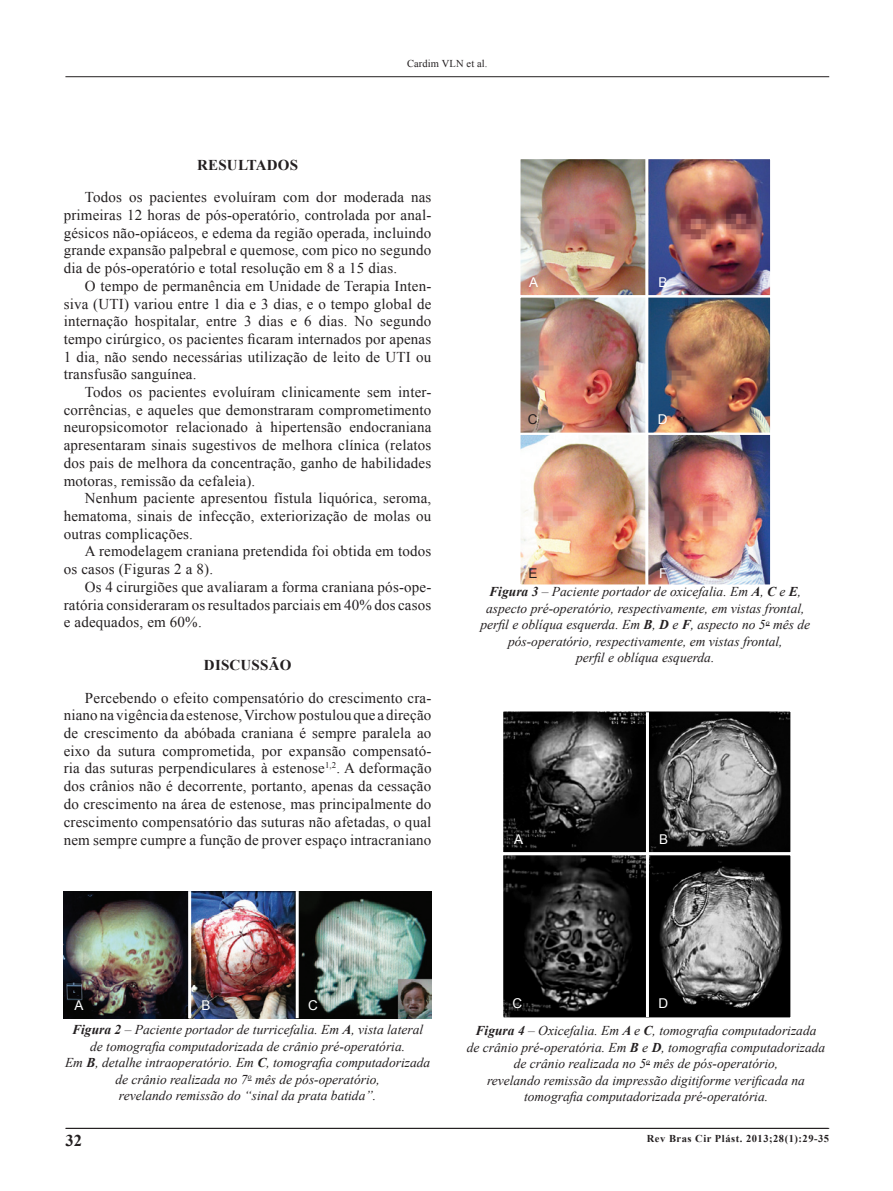
<style>
.page{position:relative;width:893px;height:1191px;background:#fff}
.page>*{position:absolute;margin:0;border:0;box-sizing:border-box;transform-origin:0 0}
.t1{font:700 16.5px "Times New Roman";color:#231f20}
.t2{font:15px/17.7px "Times New Roman";letter-spacing:.01em;color:#231f20;text-align:justify}
.t3{font:700 15px "Times New Roman";letter-spacing:.015em;color:#231f20}
.t4{font:italic 13.5px/16.5px "Times New Roman";color:#231f20;text-align:center}
.t5{font:13.5px "Arial";color:#fff}
.t6{font:13.5px "Arial";color:#231f20}
.t7{font:700 10.5px "Times New Roman";letter-spacing:.05em;color:#231f20}
.t8{font:10.5px "Times New Roman";letter-spacing:.01em;color:#231f20}
.s1{font-weight:700}
</style>
<div class="page">
<hr style="left:65px;top:1128px;width:764px;height:1px;background:#231f20">
<hr style="left:65px;top:76px;width:764px;height:1px;background:#231f20">
<img style="left:64px;top:891px;width:367px;height:127px">
<hr style="left:188px;top:891px;width:3px;height:127px;background:#fff">
<hr style="left:296px;top:891px;width:3px;height:127px;background:#fff">
<img style="left:521px;top:160px;width:248px;height:424px">
<div style="left:518px;top:157px;width:254px;height:140px;border:2px solid #fff"></div>
<div style="left:518px;top:295px;width:254px;height:141px;border:2px solid #fff"></div>
<div style="left:518px;top:432px;width:254px;height:155px;border:2px solid #fff"></div>
<hr style="left:645px;top:152px;width:3px;height:435px;background:#fff">
<img style="left:504px;top:712px;width:285px;height:304px">
<div style="left:500px;top:708px;width:293px;height:147px;border:3px solid #fff"></div>
<div style="left:500px;top:852px;width:293px;height:168px;border:3px solid #fff"></div>
<hr style="left:646px;top:712px;width:3px;height:305px;background:#fff">
<p class="t8" style="left:407px;top:57px;width:82px">Cardim VLN et al.</p>
<p class="t3" style="left:197px;top:154px;width:102px">RESULTADOS</p>
<p class="t2" style="left:64px;top:188px;width:369px;text-indent:21px">Todos os pacientes evoluíram com dor moderada nas primeiras 12 horas de pós-operatório, controlada por anal&shy;gésicos não-opiáceos, e edema da região operada, incluindo grande expansão palpebral e quemose, com pico no segundo dia de pós-operatório e total resolução em 8 a 15 dias.</p>
<p class="t2" style="left:64px;top:277px;width:369px;text-indent:21px">O tempo de permanência em Unidade de Terapia Inten&shy;siva (UTI) variou entre 1 dia e 3 dias, e o tempo global de internação hospitalar, entre 3 dias e 6 dias. No segundo tempo cirúrgico, os pacientes ficaram internados por apenas 1 dia, não sendo necessárias utilização de leito de UTI ou transfusão sanguínea.</p>
<p class="t2" style="left:64px;top:383px;width:369px;text-indent:21px">Todos os pacientes evoluíram clinicamente sem inter&shy;corrências, e aqueles que demonstraram comprometimento neuropsicomotor relacionado à hipertensão endocraniana apresentaram sinais sugestivos de melhora clínica (relatos dos pais de melhora da concentração, ganho de habilidades motoras, remissão da cefaleia).</p>
<p class="t2" style="left:64px;top:489px;width:369px;text-indent:21px">Nenhum paciente apresentou fístula liquórica, seroma, hematoma, sinais de infecção, exteriorização de molas ou outras complicações.</p>
<p class="t2" style="left:64px;top:542px;width:369px;text-indent:21px">A remodelagem craniana pretendida foi obtida em todos os casos (Figuras 2 a 8).</p>
<p class="t2" style="left:64px;top:577px;width:369px;text-indent:21px">Os 4 cirurgiões que avaliaram a forma craniana pós-ope&shy;ratória consideraram os resultados parciais em 40% dos casos e adequados, em 60%.</p>
<p class="t3" style="left:204px;top:654px;width:89px">DISCUSSÃO</p>
<p class="t2" style="left:64px;top:688px;width:369px;text-align:left;text-indent:21px">Percebendo o efeito compensatório do crescimento cra--- niano na vigência da estenose, Virchow postulou que a direção de crescimento da abóbada craniana é sempre paralela ao eixo da sutura comprometida, por expansão compensató-- ria das suturas perpendiculares à estenose<sup>1,2</sup>. A deformação dos crânios não é decorrente, portanto, apenas da cessação do crescimento na área de estenose, mas principalmente do crescimento compensatório das suturas não afetadas, o qual nem sempre cumpre a função de prover espaço intracraniano</p>
<p class="t5" style="left:529px;top:273px;width:11px">A</p>
<p class="t6" style="left:528px;top:410px;width:11px">C</p>
<p class="t5" style="left:658px;top:273px;width:11px">B</p>
<p class="t5" style="left:658px;top:410px;width:11px">D</p>
<p class="t5" style="left:659px;top:565px;width:10px">F</p>
<p class="t4" style="left:480px;top:583px;width:331px"><span class="s1">Figura 3</span> – Paciente portador de oxicefalia. Em <span class="s1">A</span>, <span class="s1">C</span> e <span class="s1">E</span>, aspecto pré-operatório, respectivamente, em vistas frontal, perfil e oblíqua esquerda. Em <span class="s1">B</span>, <span class="s1">D</span> e <span class="s1">F</span>, aspecto no 5<sup>o</sup> mês de pós-operatório, respectivamente, em vistas frontal,<br>perfil e oblíqua esquerda.</p>
<p class="t6" style="left:528px;top:565px;width:11px">E</p>
<p class="t5" style="left:514px;top:830px;width:11px">A</p>
<p class="t5" style="left:659px;top:830px;width:11px">B</p>
<p class="t5" style="left:75px;top:996px;width:11px">A</p>
<p class="t5" style="left:201px;top:996px;width:11px">B</p>
<p class="t5" style="left:308px;top:996px;width:11px">C</p>
<p class="t4" style="left:65px;top:1021px;width:367px"><span class="s1">Figura 2</span> – Paciente portador de turricefalia. Em <span class="s1">A</span>, vista lateral de tomografia computadorizada de crânio pré-operatória.<br>Em <span class="s1">B</span>, detalhe intraoperatório. Em <span class="s1">C</span>, tomografia computadorizada de crânio realizada no 7<sup>o</sup> mês de pós-operatório,<br>revelando remissão do “sinal da prata batida”.</p>
<p class="t5" style="left:512px;top:994px;width:11px">C</p>
<p class="t5" style="left:658px;top:994px;width:11px">D</p>
<p class="t4" style="left:467px;top:1022px;width:360px"><span class="s1">Figura 4</span> – Oxicefalia. Em <span class="s1">A</span> e <span class="s1">C</span>, tomografia computadorizada<br>de crânio pré-operatória. Em <span class="s1">B</span> e <span class="s1">D</span>, tomografia computadorizada de crânio realizada no 5<sup>o</sup> mês de pós-operatório,<br>revelando remissão da impressão digitiforme verificada na tomografia computadorizada pré-operatória.</p>
<p class="t1" style="left:65px;top:1129px;width:18px">32</p>
<p class="t7" style="left:647px;top:1131px;width:184px">Rev Bras Cir Plást. 2013;28(1):29-35</p>
</div>
